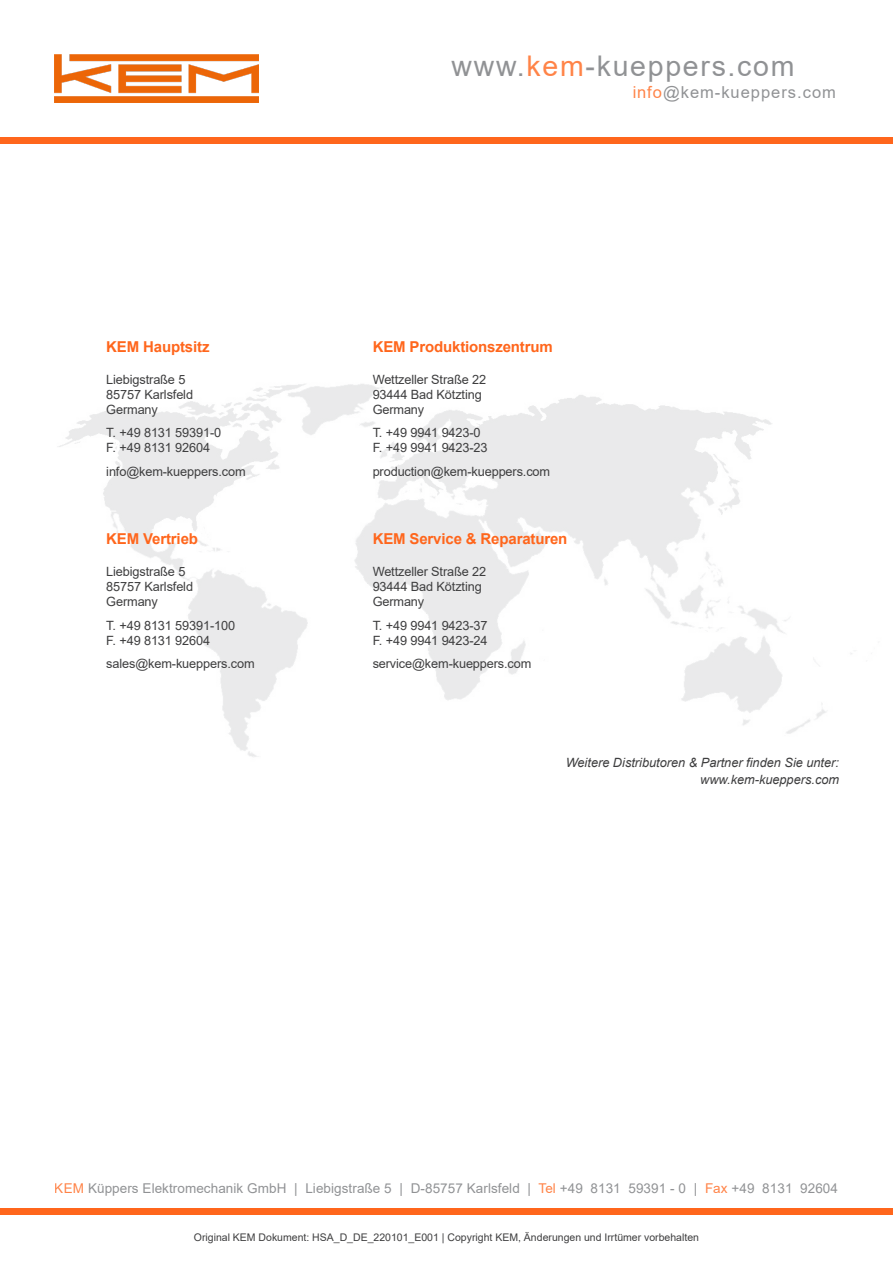
<style>
.page{position:relative;width:893px;height:1263px;background:#fff}
.page>*{position:absolute;margin:0;border:0;box-sizing:border-box;transform-origin:0 0}
.t1{font:28.5px "Arial";letter-spacing:.06em;color:#76787b}
.t2{font:16.5px "Arial";letter-spacing:.06em;color:#76787b}
.t3{font:700 15px "Arial";letter-spacing:-.01em;color:#ff661c}
.t4{font:13.5px "Arial";letter-spacing:.005em;color:#76787b}
.t5{font:12.75px/15px "Arial";letter-spacing:-.01em;color:#3e3e3f}
.t6{font:italic 12.75px/16.5px "Arial";color:#3e3e3f;text-align:right}
.t7{font:10.5px "Arial";color:#3e3e3f}
.s1{color:#ff661c}
</style>
<div class="page">
<div style="left:0;top:137px;width:893px;height:7px;background:#ff661c"></div>
<img style="left:54px;top:54px;width:205px;height:48px">
<div style="left:0;top:1208px;width:893px;height:6px;background:#ff661c"></div>
<p class="t3" style="left:106px;top:336px;width:105px">KEM Hauptsitz</p>
<p class="t5" style="left:106px;top:372px;width:88px">Liebigstraße 5<br>85757 Karlsfeld<br>Germany</p>
<p class="t5" style="left:106px;top:425px;width:117px">T. +49 8131 59391-0<br>F. +49 8131 92604</p>
<p class="t5" style="left:106px;top:464px;width:141px">info@kem-kueppers.com</p>
<p class="t3" style="left:106px;top:528px;width:93px">KEM Vertrieb</p>
<p class="t5" style="left:106px;top:564px;width:88px">Liebigstraße 5<br>85757 Karlsfeld<br>Germany</p>
<p class="t5" style="left:106px;top:618px;width:130px">T. +49 8131 59391-100<br>F. +49 8131 92604</p>
<p class="t5" style="left:106px;top:656px;width:150px">sales@kem-kueppers.com</p>
<h1 class="t1" style="left:452px;top:46px;width:344px">www.<span class="s1">kem</span>-kueppers.com</h1>
<p class="t2" style="left:632px;top:81px;width:205px"><span class="s1">info</span>@kem-kueppers.com</p>
<p class="t3" style="left:373px;top:336px;width:182px">KEM Produktionszentrum</p>
<p class="t5" style="left:373px;top:372px;width:115px">Wettzeller Straße 22<br>93444 Bad Kötzting<br>Germany</p>
<p class="t5" style="left:373px;top:425px;width:117px">T. +49 9941 9423-0<br>F. +49 9941 9423-23</p>
<p class="t5" style="left:373px;top:464px;width:179px">production@kem-kueppers.com</p>
<p class="t3" style="left:373px;top:528px;width:196px">KEM Service &amp; Reparaturen</p>
<p class="t5" style="left:373px;top:564px;width:115px">Wettzeller Straße 22<br>93444 Bad Kötzting<br>Germany</p>
<p class="t5" style="left:373px;top:618px;width:117px">T. +49 9941 9423-37<br>F. +49 9941 9423-24</p>
<p class="t5" style="left:373px;top:656px;width:160px">service@kem-kueppers.com</p>
<p class="t6" style="left:566px;top:754px;width:275px">Weitere Distributoren &amp; Partner finden Sie unter: www.kem-kueppers.com</p>
<p class="t4" style="left:55px;top:1178px;width:785px"><span class="s1">KEM</span> Küppers Elektromechanik GmbH | Liebigstraße 5 | D-85757 Karlsfeld | <span class="s1">Tel</span> +49 8131 59391 - 0 | <span class="s1">Fax</span> +49 8131 92604</p>
<p class="t7" style="left:194px;top:1230px;width:507px">Original KEM Dokument: HSA_D_DE_220101_E001 | Copyright KEM, Änderungen und Irrtümer vorbehalten</p>
</div>
